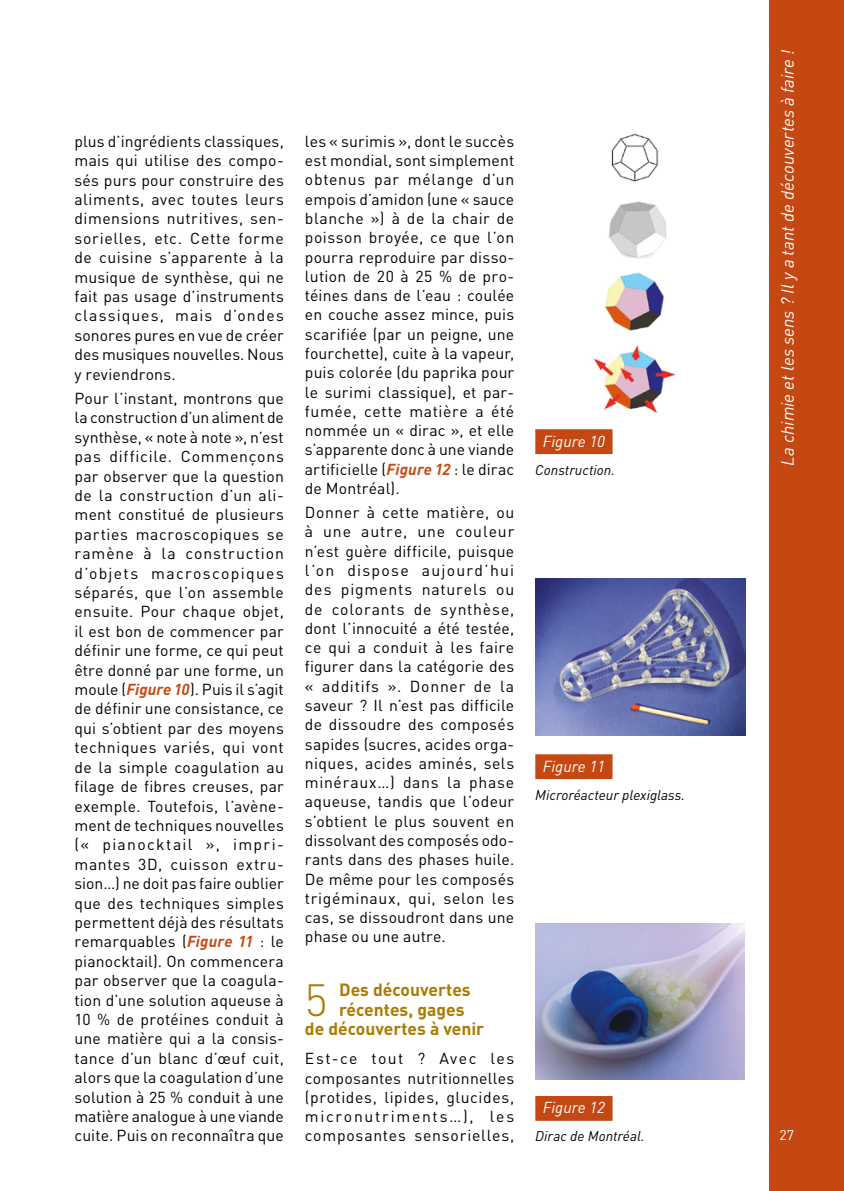
<style>
.page{position:relative;width:844px;height:1191px;background:#fff}
.page>*{position:absolute;margin:0;border:0;box-sizing:border-box;transform-origin:0 0}
._6-Inter_1{font:300 44.45px "DIN";color:#aa7b00}
._6-Inter_1-2{font:700 17.5px "DIN";color:#aa7b00}
.t1{font:italic 17.5px "DIN";color:#fff}
._04-Texte_courant{font:15.75px/19.4px "DIN";letter-spacing:.01em;color:#000;text-align:justify}
._05_legende_numero{font:italic 15.75px "DIN";color:#fff}
._05-legendes{font:italic 14px "DIN";color:#000}
.t2{font:14px "DIN";color:#fff}
.s1{font-weight:700;font-style:italic;color:#c54812}
</style>
<div class="page">
<div style="left:769px;top:0;width:74px;height:1191px;background:#c54812"></div>
<div style="left:535px;top:429px;width:77px;height:25px;background:#c54812"></div>
<div style="left:535px;top:754px;width:77px;height:25px;background:#c54812"></div>
<div style="left:535px;top:1096px;width:77px;height:24px;background:#c54812"></div>
<img style="left:594px;top:133px;width:81px;height:280px">
<img style="left:535px;top:578px;width:210px;height:157px">
<img style="left:535px;top:923px;width:209px;height:156px">
<p class="_04-Texte_courant" style="left:74px;top:131px;width:211px">plus d’ingrédients classiques, mais qui utilise des compo&shy;sés purs pour construire des aliments, avec toutes leurs dimensions nutritives, sen&shy;sorielles, etc. Cette forme de cuisine s’apparente à la musique de synthèse, qui ne fait pas usage d’instruments classiques, mais d’ondes sonores pures en vue de créer des musiques nouvelles. Nous y reviendrons.</p>
<p class="_04-Texte_courant" style="left:74px;top:388px;width:211px">Pour l’instant, montrons que la construction d’un aliment de synthèse, « note à note », n’est pas difficile. Commençons par observer que la question de la construction d’un ali&shy;ment constitué de plusieurs parties macroscopiques se ramène à la construction d’objets macroscopiques séparés, que l’on assemble ensuite. Pour chaque objet, il est bon de commencer par définir une forme, ce qui peut être donné par une forme, un moule (<span class="s1">Figure 10</span>). Puis il s’agit de définir une consistance, ce qui s’obtient par des moyens techniques variés, qui vont de la simple coagulation au filage de fibres creuses, par exemple. Toutefois, l’avène&shy;ment de techniques nouvelles (« pianocktail », impri&shy;mantes 3D, cuisson extru&shy;sion…) ne doit pas faire oublier que des techniques simples permettent déjà des résultats remarquables (<span class="s1">Figure 11</span> : le pianocktail). On commencera par observer que la coagula&shy;tion d’une solution aqueuse à 10 % de protéines conduit à une matière qui a la consis&shy;tance d’un blanc d’œuf cuit, alors que la coagulation d’une solution à 25 % conduit à une matière analogue à une viande cuite. Puis on reconnaîtra que</p>
<p class="_04-Texte_courant" style="left:305px;top:131px;width:211px">les « surimis », dont le succès est mondial, sont simplement obtenus par mélange d’un empois d’amidon (une « sauce blanche ») à de la chair de poisson broyée, ce que l’on pourra reproduire par disso&shy;lution de 20 à 25 % de pro&shy;téines dans de l’eau : coulée en couche assez mince, puis scarifiée (par un peigne, une fourchette), cuite à la vapeur, puis colorée (du paprika pour le surimi classique), et par&shy;fumée, cette matière a été nommée un « dirac », et elle s’apparente donc à une viande artificielle (<span class="s1">Figure 12</span> : le dirac de Montréal).</p>
<p class="_04-Texte_courant" style="left:305px;top:502px;width:211px">Donner à cette matière, ou à une autre, une couleur n’est guère difficile, puisque l’on dispose aujourd’hui des pigments naturels ou de colorants de synthèse, dont l’innocuité a été testée, ce qui a conduit à les faire figurer dans la catégorie des « additifs ». Donner de la saveur ? Il n’est pas difficile de dissoudre des composés sapides (sucres, acides orga&shy;niques, acides aminés, sels minéraux…) dans la phase aqueuse, tandis que l’odeur s’obtient le plus souvent en dissolvant des composés odo&shy;rants dans des phases huile.<br>De même pour les composés trigéminaux, qui, selon les cas, se dissoudront dans une phase ou une autre.</p>
<p class="_6-Inter_1" style="left:305px;top:972px;width:24px">5</p>
<p class="_6-Inter_1-2" style="left:339px;top:978px;width:133px">Des découvertes</p>
<p class="_6-Inter_1-2" style="left:339px;top:998px;width:127px">récentes, gages</p>
<p class="_6-Inter_1-2" style="left:305px;top:1017px;width:181px">de découvertes à venir</p>
<p class="_04-Texte_courant" style="left:305px;top:1048px;width:211px">Est-ce tout ? Avec les composantes nutritionnelles (protides, lipides, glucides, micronutriments…), les composantes sensorielles,</p>
<p class="_05_legende_numero" style="left:542px;top:431px;width:64px">Figure 10</p>
<p class="_05-legendes" style="left:535px;top:461px;width:81px">Construction.</p>
<p class="_05_legende_numero" style="left:542px;top:756px;width:64px">Figure 11</p>
<p class="_05-legendes" style="left:535px;top:786px;width:151px">Microréacteur plexiglass.</p>
<p class="_05_legende_numero" style="left:542px;top:1097px;width:64px">Figure 12</p>
<p class="_05-legendes" style="left:535px;top:1127px;width:111px">Dirac de Montréal.</p>
<p class="t1" style="left:776px;top:465px;width:417px;rotate:-90deg">La chimie et les sens ? Il y a tant de découvertes à faire !</p>
<p class="t2" style="left:779px;top:1125px;width:16px">27</p>
</div>
